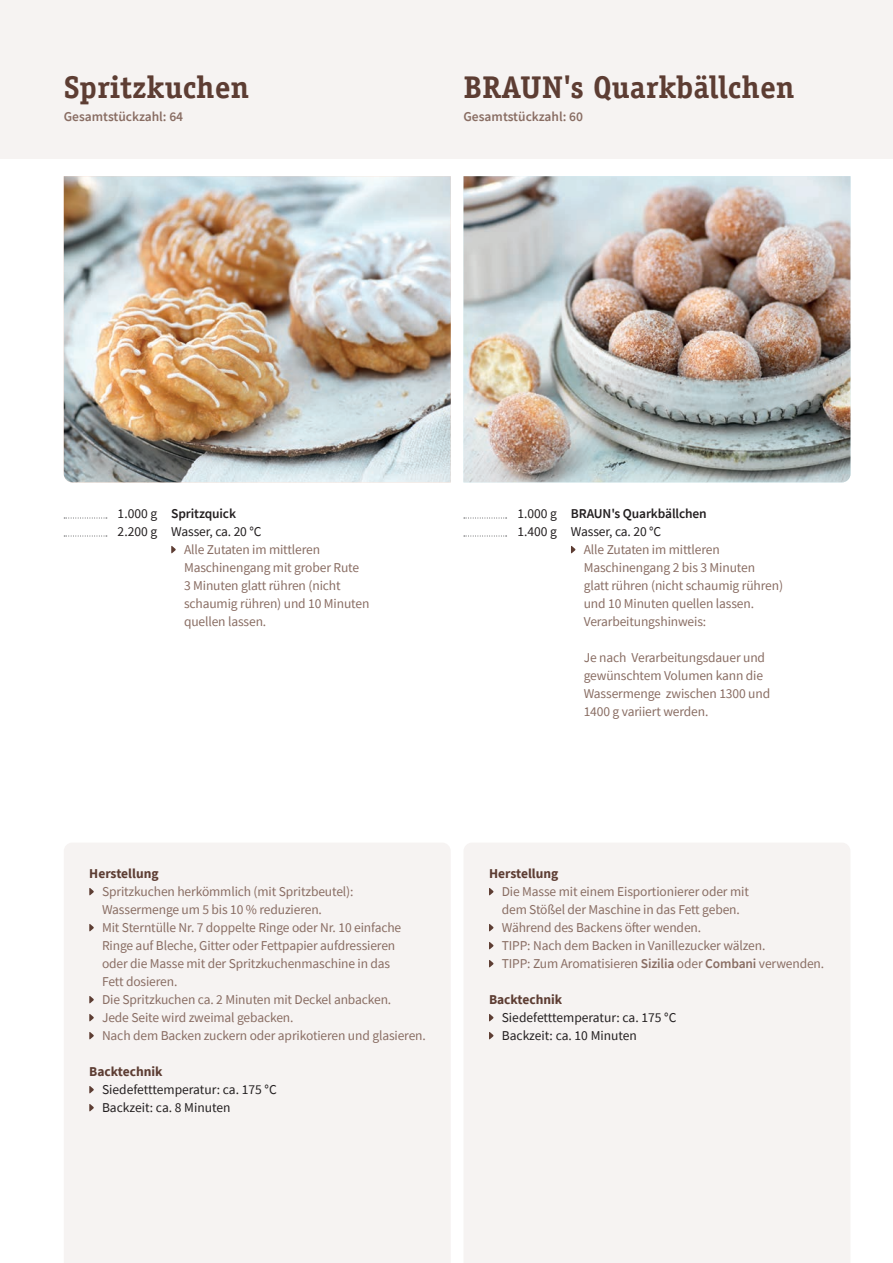
<style>
.page{position:relative;width:893px;height:1263px;background:#fff}
.page>*{position:absolute;margin:0;border:0;box-sizing:border-box;transform-origin:0 0}
.t1{font:700 31.5px "Officina Serif";color:#5d3d33}
.t2{font:13.5px/18px "Source Sans Pro";letter-spacing:-.01em;color:#896d63}
.t3{font:13.5px/18px "Source Sans Pro";color:#231f20}
.t4{font:700 13.5px "Source Sans Pro";color:#5d3d33}
.t5{font:600 13.5px "Source Sans Pro";color:#896d63}
.t6{font:600 13.5px "Source Sans Pro";letter-spacing:-.01em;color:#231f20}
.s1{font-weight:600}
</style>
<div class="page">
<img style="left:64px;top:176px;width:387px;height:306px">
<img style="left:463px;top:176px;width:387px;height:306px">
<div style="left:0;top:0;width:893px;height:158px;background:#f6f3f2"></div>
<svg style="left:171px;top:546px;width:5px;height:8px"></svg>
<svg style="left:64px;top:518px;width:43px;height:1px"></svg>
<svg style="left:64px;top:536px;width:43px;height:1px"></svg>
<svg style="left:571px;top:546px;width:5px;height:8px"></svg>
<svg style="left:464px;top:518px;width:43px;height:1px"></svg>
<svg style="left:464px;top:536px;width:43px;height:1px"></svg>
<div style="left:64px;top:843px;width:386px;height:420px;background:#f6f3f2"></div>
<svg style="left:89px;top:887px;width:5px;height:9px"></svg>
<svg style="left:89px;top:923px;width:5px;height:9px"></svg>
<svg style="left:89px;top:995px;width:5px;height:9px"></svg>
<svg style="left:89px;top:1013px;width:5px;height:9px"></svg>
<svg style="left:89px;top:1031px;width:5px;height:9px"></svg>
<svg style="left:89px;top:1085px;width:5px;height:9px"></svg>
<svg style="left:89px;top:1103px;width:5px;height:9px"></svg>
<div style="left:464px;top:843px;width:386px;height:420px;background:#f6f3f2"></div>
<svg style="left:489px;top:887px;width:5px;height:9px"></svg>
<svg style="left:489px;top:923px;width:5px;height:9px"></svg>
<svg style="left:489px;top:941px;width:5px;height:9px"></svg>
<svg style="left:489px;top:959px;width:5px;height:9px"></svg>
<svg style="left:489px;top:1013px;width:5px;height:9px"></svg>
<svg style="left:489px;top:1031px;width:5px;height:9px"></svg>
<h1 class="t1" style="left:64px;top:68px;width:187px">Spritzkuchen</h1>
<p class="t5" style="left:64px;top:107px;width:121px">Gesamtstückzahl: 64</p>
<h1 class="t1" style="left:463px;top:68px;width:332px">BRAUN's Quarkbällchen</h1>
<p class="t5" style="left:463px;top:107px;width:121px">Gesamtstückzahl: 60</p>
<p class="t3" style="left:118px;top:505px;width:41px">1.000 g<br>2.200 g</p>
<p class="t6" style="left:171px;top:505px;width:66px">Spritzquick</p>
<p class="t3" style="left:171px;top:523px;width:92px">Wasser, ca. 20 °C</p>
<p class="t2" style="left:184px;top:541px;width:187px">Alle Zutaten im mittleren<br>Maschinengang mit grober Rute<br>3 Minuten glatt rühren (nicht schaumig rühren) und 10 Minuten quellen lassen.</p>
<p class="t4" style="left:89px;top:865px;width:71px">Herstellung</p>
<p class="t2" style="left:102px;top:883px;width:325px">Spritzkuchen herkömmlich (mit Spritzbeutel):<br>Wassermenge um 5 bis 10 % reduzieren.<br>Mit Sterntülle Nr. 7 doppelte Ringe oder Nr. 10 einfache Ringe auf Bleche, Gitter oder Fettpapier aufdressieren<br>oder die Masse mit der Spritzkuchenmaschine in das<br>Fett dosieren.<br>Die Spritzkuchen ca. 2 Minuten mit Deckel anbacken.<br>Jede Seite wird zweimal gebacken.<br>Nach dem Backen zuckern oder aprikotieren und glasieren.</p>
<p class="t4" style="left:89px;top:1063px;width:75px">Backtechnik</p>
<p class="t3" style="left:102px;top:1081px;width:176px">Siedefetttemperatur: ca. 175 °C<br>Backzeit: ca. 8 Minuten</p>
<p class="t3" style="left:517px;top:505px;width:41px">1.000 g<br>1.400 g</p>
<p class="t6" style="left:571px;top:505px;width:137px">BRAUN's Quarkbällchen</p>
<p class="t3" style="left:571px;top:523px;width:92px">Wasser, ca. 20 °C</p>
<p class="t2" style="left:584px;top:541px;width:201px">Alle Zutaten im mittleren<br>Maschinengang 2 bis 3 Minuten glatt rühren (nicht schaumig rühren) und 10 Minuten quellen lassen.<br>Verarbeitungshinweis:</p>
<p class="t2" style="left:584px;top:649px;width:188px">Je nach Verarbeitungsdauer und gewünschtem Volumen kann die<br>Wassermenge zwischen 1300 und<br>1400 g variiert werden.</p>
<p class="t4" style="left:489px;top:865px;width:71px">Herstellung</p>
<p class="t2" style="left:502px;top:883px;width:324px">Die Masse mit einem Eisportionierer oder mit<br>dem Stößel der Maschine in das Fett geben.<br>Während des Backens öfter wenden.<br>TIPP: Nach dem Backen in Vanillezucker wälzen.<br>TIPP: Zum Aromatisieren <span class="s1">Sizilia</span> oder <span class="s1">Combani</span> verwenden.</p>
<p class="t4" style="left:489px;top:991px;width:75px">Backtechnik</p>
<p class="t3" style="left:502px;top:1009px;width:176px">Siedefetttemperatur: ca. 175 °C<br>Backzeit: ca. 10 Minuten</p>
</div>
